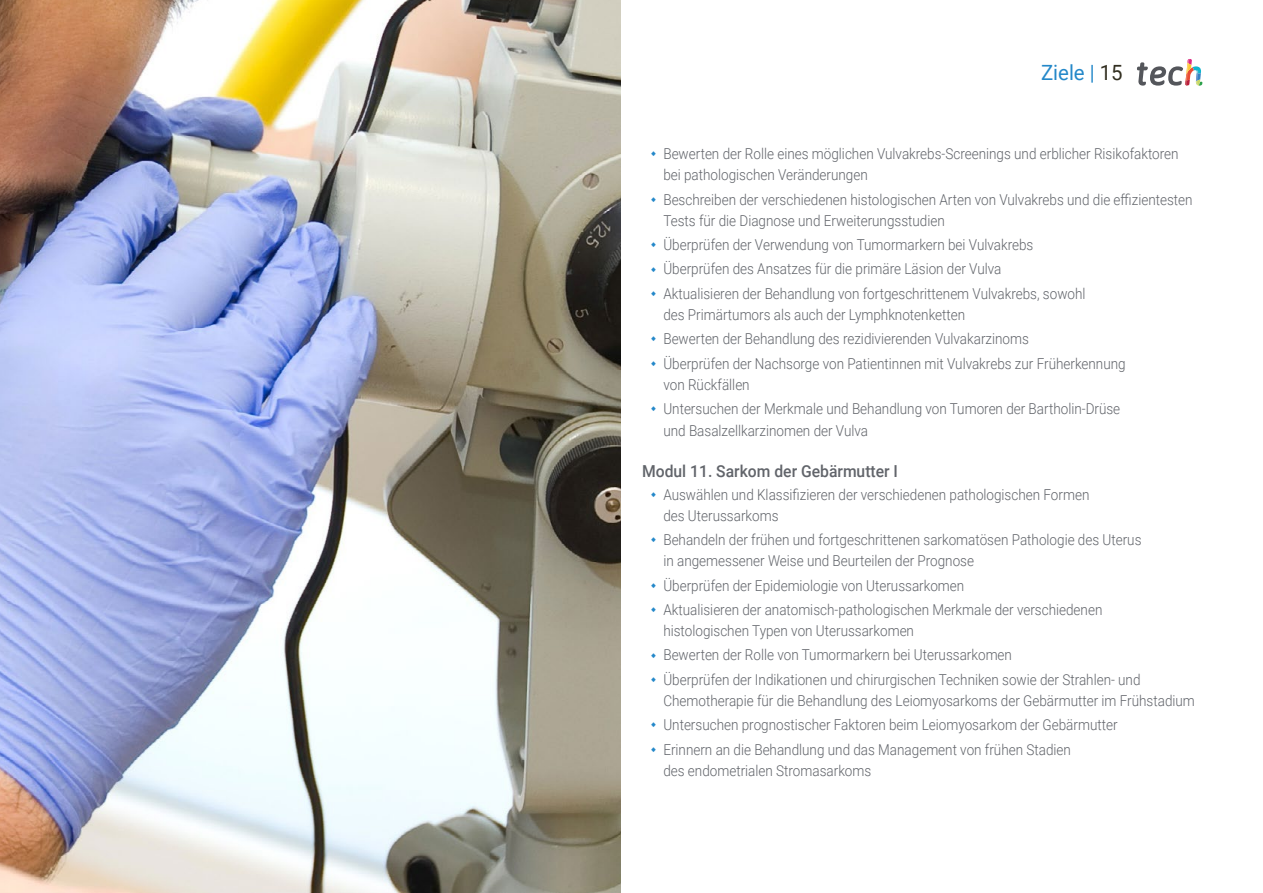
<style>
.page{position:relative;width:1263px;height:893px;background:#fff}
.page>*{position:absolute;margin:0;border:0;box-sizing:border-box;transform-origin:0 0}
.t1{font:21px "Roboto";color:#2488c9}
.t2{font:500 16.5px "Roboto";color:#61646a;scale:.95 1}
.t3{font:300 15px/24.5px "Roboto";color:#61646a;scale:.9 1}
.s1{color:#312e20}
</style>
<div class="page">
<svg style="left:1137px;top:59px;width:65px;height:27px"></svg>
<img style="left:0;top:0;width:621px;height:893px">
<h1 class="t1" style="left:1041px;top:57px;width:83px">Ziele | <span class="s1">15</span></h1>
<p class="t3" style="left:663px;top:143px;width:574px;line-height:21px">Bewerten der Rolle eines möglichen Vulvakrebs-Screenings und erblicher Risikofaktoren bei pathologischen Veränderungen</p>
<p class="t3" style="left:663px;top:188px;width:589px;line-height:21px">Beschreiben der verschiedenen histologischen Arten von Vulvakrebs und die effizientesten<br>Tests für die Diagnose und Erweiterungsstudien</p>
<p class="t3" style="left:663px;top:232px;width:470px">Überprüfen der Verwendung von Tumormarkern bei Vulvakrebs<br>Überprüfen des Ansatzes für die primäre Läsion der Vulva<br>Aktualisieren der Behandlung von fortgeschrittenem Vulvakrebs, sowohl</p>
<p class="t3" style="left:663px;top:302px;width:515px">des Primärtumors als auch der Lymphknotenketten<br>Bewerten der Behandlung des rezidivierenden Vulvakarzinoms<br>Überprüfen der Nachsorge von Patientinnen mit Vulvakrebs zur Früherkennung</p>
<p class="t3" style="left:663px;top:371px;width:509px">von Rückfällen<br>Untersuchen der Merkmale und Behandlung von Tumoren der Bartholin-Drüse</p>
<p class="t3" style="left:663px;top:418px;width:229px">und Basalzellkarzinomen der Vulva</p>
<p class="t2" style="left:642px;top:460px;width:271px">Modul 11. Sarkom der Gebärmutter I</p>
<p class="t3" style="left:663px;top:483px;width:475px;line-height:21px">Auswählen und Klassifizieren der verschiedenen pathologischen Formen des Uterussarkoms</p>
<p class="t3" style="left:663px;top:529px;width:533px;line-height:21px">Behandeln der frühen und fortgeschrittenen sarkomatösen Pathologie des Uterus in angemessener Weise und Beurteilen der Prognose</p>
<p class="t3" style="left:663px;top:572px;width:489px">Überprüfen der Epidemiologie von Uterussarkomen<br>Aktualisieren der anatomisch-pathologischen Merkmale der verschiedenen</p>
<p class="t3" style="left:663px;top:618px;width:532px">histologischen Typen von Uterussarkomen<br>Bewerten der Rolle von Tumormarkern bei Uterussarkomen<br>Überprüfen der Indikationen und chirurgischen Techniken sowie der Strahlen- und</p>
<p class="t3" style="left:663px;top:688px;width:592px">Chemotherapie für die Behandlung des Leiomyosarkoms der Gebärmutter im Frühstadium<br>Untersuchen prognostischer Faktoren beim Leiomyosarkom der Gebärmutter<br>Erinnern an die Behandlung und das Management von frühen Stadien</p>
<p class="t3" style="left:663px;top:757px;width:232px">des endometrialen Stromasarkoms</p>
</div>
